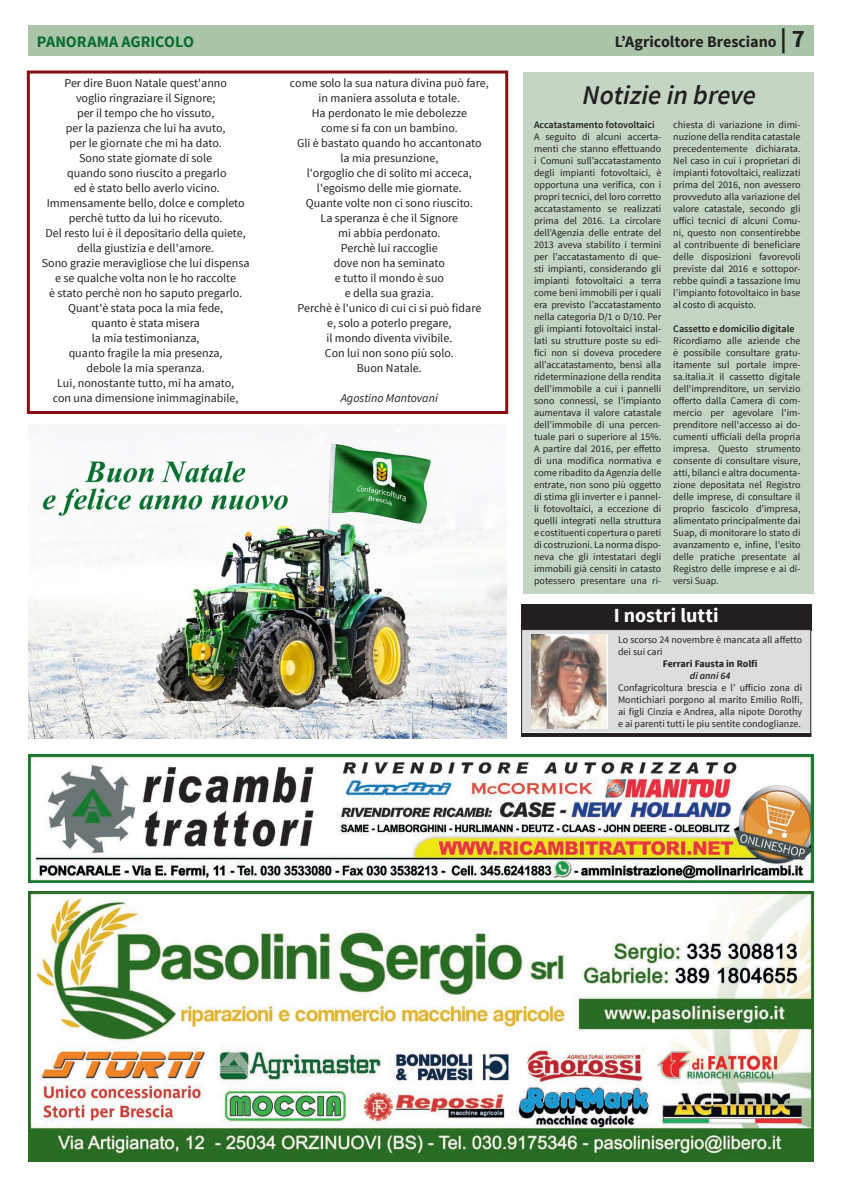
<style>
.page{position:relative;width:842px;height:1191px;background:#fff}
.page>*{position:absolute;margin:0;border:0;box-sizing:border-box;transform-origin:0 0}
.Titoli_Brevi{font:italic 600 27px "Source Sans Pro";color:#231f20}
.TITOLO_LUTTO{font:700 20px "Source Sans Pro";color:#fff}
.t1{font:700 16px "Source Sans Pro";letter-spacing:-.005em;color:#231f20}
.t2{font:700 16px "Source Sans Pro";letter-spacing:-.005em;color:#086d2f}
.Testo_lungo{font:12px "Source Sans Pro";color:#231f20}
.Testo_lungo-2{font:italic 12px "Source Sans Pro";color:#231f20}
.Testi_BOX{font:10px/12px "Source Sans Pro";color:#231f20;text-align:justify}
.Testo_lutto{font:10px/12px "Source Sans Pro";color:#231f20}
.Testi_BOX-2{font:600 10px "Source Sans Pro";color:#231f20}
.Testo_lutto_Grassetto{font:700 10px "Source Sans Pro";color:#231f20}
.Testo_lutto_Corsivo{font:italic 600 10px "Source Sans Pro";color:#231f20}
.s1{font-size:25px}
</style>
<div class="page">
<div style="left:28px;top:26px;width:786px;height:30px;background:#abc5ab"></div>
<div style="left:521px;top:604px;width:290px;height:27px;background:#231f20"></div>
<div style="left:522px;top:629px;width:289px;height:103px;background:#dcdddf"></div>
<div style="left:521px;top:629px;width:290px;height:108px;border:1px solid #231f20"></div>
<hr style="left:521px;top:733px;width:290px;height:4px;background:#231f20">
<img style="left:532px;top:635px;width:75px;height:93px">
<div style="left:523px;top:73px;width:290px;height:521px;background:#c4d6c3"></div>
<div style="left:27px;top:70px;width:481px;height:344px;border:3px solid #841114"></div>
<img style="left:28px;top:892px;width:786px;height:269px">
<img style="left:28px;top:429px;width:479px;height:309px">
<img style="left:28px;top:754px;width:786px;height:128px">
<p class="t2" style="left:37px;top:32px;width:159px">PANORAMA AGRICOLO</p>
<p class="t1" style="left:615px;top:32px;width:192px">L’Agricoltore Bresciano <span class="s1">| 7</span></p>
<p class="Testo_lungo" style="left:64px;top:75px;width:164px">Per dire Buon Natale quest'anno</p>
<p class="Testo_lungo" style="left:76px;top:90px;width:141px">voglio ringraziare il Signore;</p>
<p class="Testo_lungo" style="left:77px;top:105px;width:139px">per il tempo che ho vissuto,</p>
<p class="Testo_lungo" style="left:66px;top:120px;width:161px">per la pazienza che lui ha avuto,</p>
<p class="Testo_lungo" style="left:70px;top:135px;width:154px">per le giornate che mi ha dato.</p>
<p class="Testo_lungo" style="left:79px;top:150px;width:134px">Sono state giornate di sole</p>
<p class="Testo_lungo" style="left:67px;top:165px;width:161px">quando sono riuscito a pregarlo</p>
<p class="Testo_lungo" style="left:74px;top:180px;width:147px">ed è stato bello averlo vicino.</p>
<p class="Testo_lungo" style="left:47px;top:195px;width:199px">Immensamente bello, dolce e completo</p>
<p class="Testo_lungo" style="left:69px;top:210px;width:155px">perchè tutto da lui ho ricevuto.</p>
<p class="Testo_lungo" style="left:46px;top:225px;width:202px">Del resto lui è il depositario della quiete,</p>
<p class="Testo_lungo" style="left:77px;top:240px;width:139px">della giustizia e dell'amore.</p>
<p class="Testo_lungo" style="left:42px;top:255px;width:209px">Sono grazie meravigliose che lui dispensa</p>
<p class="Testo_lungo" style="left:55px;top:270px;width:182px">e se qualche volta non le ho raccolte</p>
<p class="Testo_lungo" style="left:49px;top:285px;width:195px">è stato perchè non ho saputo pregarlo.</p>
<p class="Testo_lungo" style="left:68px;top:300px;width:157px">Quant'è stata poca la mia fede,</p>
<p class="Testo_lungo" style="left:91px;top:315px;width:110px">quanto è stata misera</p>
<p class="Testo_lungo" style="left:92px;top:330px;width:109px">la mia testimonianza,</p>
<p class="Testo_lungo" style="left:69px;top:345px;width:155px">quanto fragile la mia presenza,</p>
<p class="Testo_lungo" style="left:86px;top:360px;width:120px">debole la mia speranza.</p>
<p class="Testo_lungo" style="left:57px;top:375px;width:178px">Lui, nonostante tutto, mi ha amato,</p>
<p class="Testo_lungo" style="left:53px;top:390px;width:187px">con una dimensione inimmaginabile,</p>
<p class="Testo_lungo" style="left:290px;top:75px;width:200px">come solo la sua natura divina può fare,</p>
<p class="Testo_lungo" style="left:319px;top:90px;width:143px">in maniera assoluta e totale.</p>
<p class="Testo_lungo" style="left:312px;top:105px;width:157px">Ha perdonato le mie debolezze</p>
<p class="Testo_lungo" style="left:321px;top:120px;width:138px">come si fa con un bambino.</p>
<p class="Testo_lungo" style="left:297px;top:135px;width:186px">Gli è bastato quando ho accantonato</p>
<p class="Testo_lungo" style="left:340px;top:150px;width:99px">la mia presunzione,</p>
<p class="Testo_lungo" style="left:307px;top:165px;width:167px">l'orgoglio che di solito mi acceca,</p>
<p class="Testo_lungo" style="left:317px;top:180px;width:146px">l'egoismo delle mie giornate.</p>
<p class="Testo_lungo" style="left:306px;top:195px;width:169px">Quante volte non ci sono riuscito.</p>
<p class="Testo_lungo" style="left:321px;top:210px;width:139px">La speranza è che il Signore</p>
<p class="Testo_lungo" style="left:338px;top:225px;width:104px">mi abbia perdonato.</p>
<p class="Testo_lungo" style="left:341px;top:240px;width:98px">Perchè lui raccoglie</p>
<p class="Testo_lungo" style="left:334px;top:255px;width:113px">dove non ha seminato</p>
<p class="Testo_lungo" style="left:335px;top:270px;width:111px">e tutto il mondo è suo</p>
<p class="Testo_lungo" style="left:345px;top:285px;width:91px">e della sua grazia.</p>
<p class="Testo_lungo" style="left:297px;top:300px;width:185px">Perchè è l'unico di cui ci si può fidare</p>
<p class="Testo_lungo" style="left:327px;top:315px;width:126px">e, solo a poterlo pregare,</p>
<p class="Testo_lungo" style="left:326px;top:330px;width:127px">il mondo diventa vivibile.</p>
<p class="Testo_lungo" style="left:325px;top:345px;width:130px">Con lui non sono più solo.</p>
<p class="Testo_lungo" style="left:357px;top:360px;width:66px">Buon Natale.</p>
<p class="Testo_lungo-2" style="left:341px;top:390px;width:99px">Agostino Mantovani</p>
<p class="Titoli_Brevi" style="left:583px;top:78px;width:175px">Notizie in breve</p>
<p class="Testi_BOX-2" style="left:534px;top:118px;width:122px">Accatastamento fotovoltaici</p>
<p class="Testi_BOX" style="left:534px;top:130px;width:129px">A seguito di alcuni accerta&shy;menti che stanno effettuando i Comuni sull’accatastamento degli impianti fotovoltaici, è opportuna una verifica, con i propri tecnici, del loro corretto accatastamento se realizzati prima del 2016. La circolare dell’Agenzia delle entrate del 2013 aveva stabilito i termini per l’accatastamento di que&shy;sti impianti, considerando gli impianti fotovoltaici a terra come beni immobili per i quali era previsto l’accatastamento nella categoria D/1 o D/10. Per gli impianti fotovoltaici instal&shy;lati su strutture poste su edi&shy;fici non si doveva procedere all’accatastamento, bensì alla rideterminazione della rendita dell’immobile a cui i pannelli sono connessi, se l’impianto aumentava il valore catastale dell’immobile di una percen&shy;tuale pari o superiore al 15%.<br>A partire dal 2016, per effetto di una modifica normativa e come ribadito da Agenzia delle entrate, non sono più oggetto di stima gli inverter e i pannel&shy;li fotovoltaici, a eccezione di quelli integrati nella struttura e costituenti copertura o pareti di costruzioni. La norma dispo&shy;neva che gli intestatari degli immobili già censiti in catasto potessero presentare una ri-</p>
<p class="Testi_BOX" style="left:673px;top:118px;width:129px">chiesta di variazione in dimi&shy;nuzione della rendita catastale precedentemente dichiarata.<br>Nel caso in cui i proprietari di impianti fotovoltaici, realizzati prima del 2016, non avessero provveduto alla variazione del valore catastale, secondo gli uffici tecnici di alcuni Comu&shy;ni, questo non consentirebbe al contribuente di beneficiare delle disposizioni favorevoli previste dal 2016 e sottopor&shy;rebbe quindi a tassazione Imu l’impianto fotovoltaico in base al costo di acquisto.</p>
<p class="Testi_BOX-2" style="left:673px;top:322px;width:123px">Cassetto e domicilio digitale</p>
<p class="Testi_BOX" style="left:673px;top:334px;width:129px">Ricordiamo alle aziende che è possibile consultare gratu&shy;itamente sul portale impre&shy;sa.italia.it il cassetto digitale dell'imprenditore, un servizio offerto dalla Camera di com&shy;mercio per agevolare l'im&shy;prenditore nell'accesso ai do&shy;cumenti ufficiali della propria impresa. Questo strumento consente di consultare visure, atti, bilanci e altra documenta&shy;zione depositata nel Registro delle imprese, di consultare il proprio fascicolo d’impresa, alimentato principalmente dai Suap, di monitorare lo stato di avanzamento e, infine, l'esito delle pratiche presentate al Registro delle imprese e ai di&shy;versi Suap.</p>
<p class="TITOLO_LUTTO" style="left:614px;top:603px;width:106px">I nostri lutti</p>
<p class="Testo_lutto" style="left:618px;top:633px;width:186px">Lo scorso 24 novembre è mancata all affetto dei sui cari</p>
<p class="Testo_lutto_Grassetto" style="left:663px;top:657px;width:96px">Ferrari Fausta in Rolfi</p>
<p class="Testo_lutto_Corsivo" style="left:690px;top:669px;width:42px">di anni 64</p>
<p class="Testo_lutto" style="left:618px;top:681px;width:186px;text-align:justify">Confagricoltura brescia e l’ ufficio zona di Montichiari porgono al marito Emilio Rolfi, ai figli Cinzia e Andrea, alla nipote Dorothy e ai parenti tutti le piu sentite condoglianze.</p>
</div>
